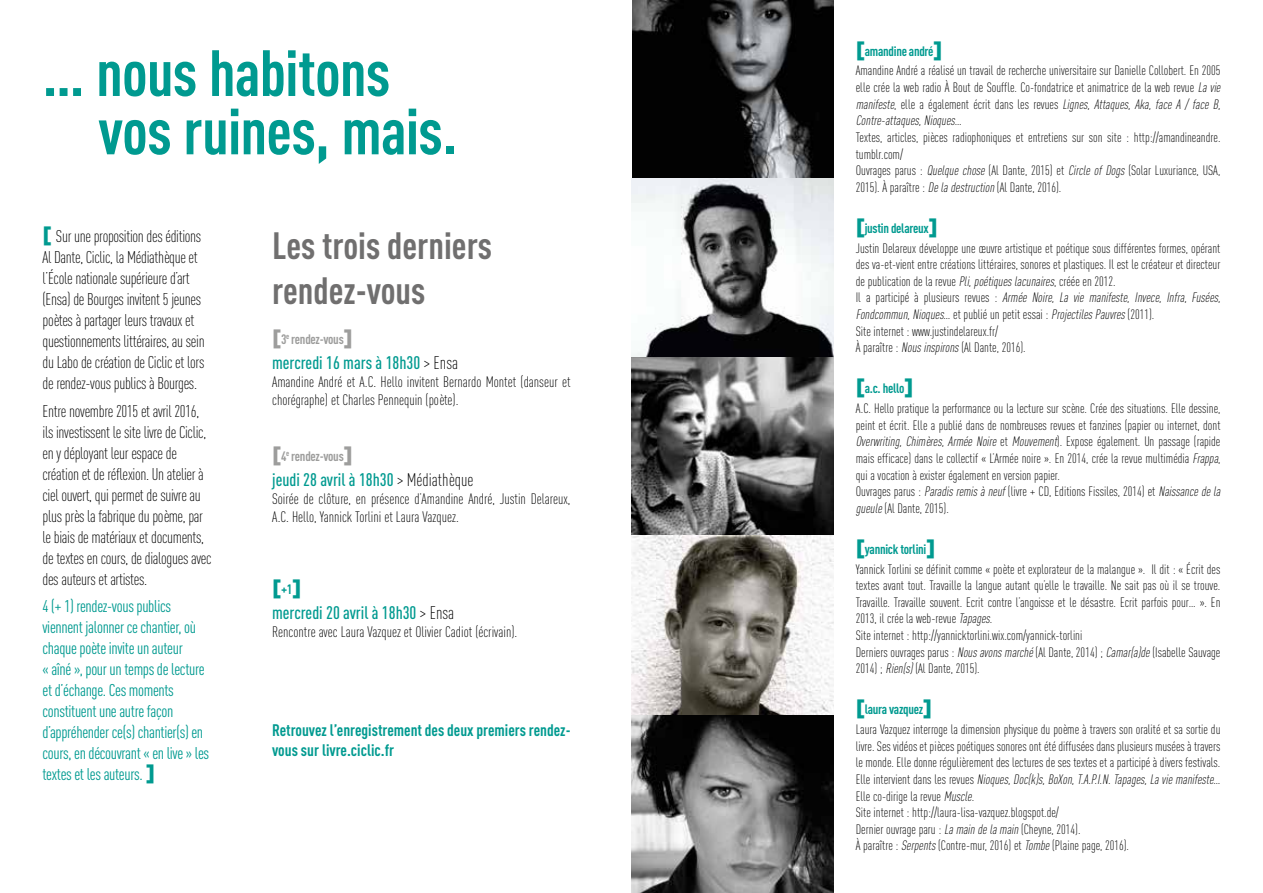
<style>
.page{position:relative;width:1263px;height:893px;background:#fff}
.page>*{position:absolute;margin:0;border:0;box-sizing:border-box;transform-origin:0 0}
.t1{font:700 64.2px/58.3px "DIN Cond";letter-spacing:-.01em;color:#009a90}
.t2{font:700 37.5px/45px "DIN Cond";color:#706f6f}
.t3{font:900 22.5px "DIN";color:#009a90}
.t4{font:500 18px "DIN Cond";color:#009a90}
.t5{font:300 16.8px/21px "DIN Cond";letter-spacing:-.02em;color:#000}
.t6{font:16.8px/21px "DIN Cond";letter-spacing:-.02em;color:#009a90}
.t7{font:700 16.5px/19.8px "DIN Cond";color:#009a90}
.t8{font:300 15px/18px "DIN Cond";color:#000}
.t9{font:300 13.5px/16.6px "DIN Cond";color:#000}
.t10{font:700 13.5px "DIN Cond";letter-spacing:-.02em;color:#9d9d9c}
.s1{font-family:"DIN";font-weight:900;font-size:22.5px;color:#009a90}
.s2{font-family:"DIN";font-weight:900;font-size:22.5px}
.s3{font-weight:300;color:#000}
.s4{font-family:"DIN Cond";font-weight:700;font-size:13.5px}
.s5{font-weight:700;color:#009a90}
.s6{font-style:italic}
</style>
<div class="page">
<img style="left:631px;top:0;width:203px;height:893px">
<h1 class="t1" style="left:98px;top:42px;width:360px;text-indent:-56px">… nous habitons vos ruines, mais.</h1>
<p class="t5" style="left:43px;top:226px;width:164px"><span class="s1">[</span> Sur une proposition des éditions Al Dante, Ciclic, la Médiathèque et l’École nationale supérieure d’art (Ensa) de Bourges invitent 5 jeunes poètes à partager leurs travaux et questionnements littéraires, au sein du Labo de création de Ciclic et lors de rendez-vous publics à Bourges.</p>
<p class="t5" style="left:43px;top:400px;width:171px">Entre novembre 2015 et avril 2016, ils investissent le site livre de Ciclic, en y déployant leur espace de création et de réflexion. Un atelier à ciel ouvert, qui permet de suivre au plus près la fabrique du poème, par le biais de matériaux et documents, de textes en cours, de dialogues avec des auteurs et artistes.</p>
<p class="t6" style="left:43px;top:595px;width:168px">4 (+ 1) rendez-vous publics viennent jalonner ce chantier, où chaque poète invite un auteur<br>« aîné », pour un temps de lecture et d’échange. Ces moments constituent une autre façon d’appréhender ce(s) chantier(s) en cours, en découvrant « en live » les textes et les auteurs. <span class="s2">]</span></p>
<h2 class="t2" style="left:272px;top:222px;width:222px">Les trois derniers rendez-vous</h2>
<p class="t10" style="left:272px;top:331px;width:82px"><span class="s2">[</span>3<sup>e</sup> rendez-vous<span class="s2">]</span></p>
<h3 class="t4" style="left:272px;top:351px;width:188px">mercredi 16 mars à 18h30 <span class="s3">&gt; Ensa</span></h3>
<p class="t8" style="left:272px;top:372px;width:300px">Amandine André et A.C. Hello invitent Bernardo Montet (danseur et chorégraphe) et Charles Pennequin (poète).</p>
<p class="t10" style="left:272px;top:448px;width:82px"><span class="s2">[</span>4<sup>e</sup> rendez-vous<span class="s2">]</span></p>
<h3 class="t4" style="left:272px;top:468px;width:203px">jeudi 28 avril à 18h30 <span class="s3">&gt; Médiathèque</span></h3>
<p class="t8" style="left:272px;top:489px;width:300px">Soirée de clôture, en présence d’Amandine André, Justin Delareux,<br>A.C. Hello, Yannick Torlini et Laura Vazquez.</p>
<h3 class="t3" style="left:272px;top:574px;width:31px">[<span class="s4">+1</span>]</h3>
<h3 class="t4" style="left:272px;top:602px;width:184px">mercredi 20 avril à 18h30 <span class="s3">&gt; Ensa</span></h3>
<p class="t8" style="left:272px;top:622px;width:247px">Rencontre avec Laura Vazquez et Olivier Cadiot (écrivain).</p>
<p class="t7" style="left:272px;top:719px;width:300px">Retrouvez l’enregistrement des deux premiers rendez&shy;vous sur livre.ciclic.fr</p>
<p class="t9" style="left:856px;top:41px;width:366px;line-height:19.6px"><span class="s1">[</span><span class="s5">amandine andré</span><span class="s1">]<br></span>Amandine André a réalisé un travail de recherche universitaire sur Danielle Collobert. En 2005</p>
<p class="t9" style="left:856px;top:79px;width:369px">elle crée la web radio À Bout de Souffle. Co-fondatrice et animatrice de la web revue <span class="s6">Lavie manifeste</span>, e l l e a é g a l e m e n t é c r i t d a n s l e s r e v u e s <span class="s6">Lignes, Attaques, Aka, face A / face B, Contre-attaques,Nioques</span>…<br>Textes, articles, pièces radiophoniques et entretiens sur son site : http://amandineandre. tumblr.com/<br>Ouvrages parus : <span class="s6">Quelque chose</span> (Al Dante, 2015) et <span class="s6">Circle of Dogs</span> (Solar Luxuriance, USA, 2015). À paraître : <span class="s6">Deladestruction</span>(Al Dante, 2016).</p>
<p class="t9" style="left:856px;top:218px;width:366px;line-height:19.6px"><span class="s1">[</span><span class="s5">justin delareux</span><span class="s1">]<br></span>Justin Delareux développe une œuvre artistique et poétique sous différentes formes, opérant</p>
<p class="t9" style="left:856px;top:256px;width:369px">des va-et-vient entre créations littéraires, sonores et plastiques. Il est le créateur et directeur de publication de la revue <span class="s6">Pli,poétiqueslacunaires</span>, créée en 2012.<br>I l a p a rt i c i p é à p l u s i e u r s r e v u e s : <span class="s6">Armée Noire, La vie manifeste, Invece, Infra, Fusées, Fondcommun,Nioques</span>… e t p u b l i é u n p e t i t e s s a i : <span class="s6">ProjectilesPauvres</span>( 2 0 1 1 ) .<br>Site internet : www.justindelareux.fr/<br>À paraître : <span class="s6">Nousinspirons</span>(Al Dante, 2016).</p>
<p class="t9" style="left:856px;top:379px;width:366px;line-height:19.6px"><span class="s1">[</span><span class="s5">a.c. hello</span><span class="s1">]<br></span>A.C. Hello pratique la performance ou la lecture sur scène. Crée des situations. Elle dessine,</p>
<p class="t9" style="left:856px;top:417px;width:369px">peint et écrit. Elle a publié dans de nombreuses revues et fanzines (papier ou internet, dont <span class="s6">Overwriting, Chimères, Armée Noire</span> e t <span class="s6">Mouvement</span>) . E x p o s e é g a l e m e n t . U n p a s s a g e ( r a p i d e mais efficace) dans le collectif « L’Armée noire ». En 2014, crée la revue multimédia <span class="s6">Frappa</span>, qui a vocation à exister également en version papier.<br>Ouvrages parus : <span class="s6">Paradisremisàneuf</span>(livre + CD, Editions Fissiles, 2014) et <span class="s6">Naissancedela gueule</span>(Al Dante, 2015).</p>
<p class="t9" style="left:856px;top:539px;width:366px;line-height:19.6px"><span class="s1">[</span><span class="s5">yannick torlini</span><span class="s1">]<br></span>Yannick Torlini se définit comme « poète et explorateur de la malangue ». Il dit : « Écrit des</p>
<p class="t9" style="left:856px;top:577px;width:366px">textes avant tout. Travaille la langue autant qu’elle le travaille. Ne sait pas où il se trouve.<br>Travaille. Travaille souvent. Ecrit contre l’angoisse et le désastre. Ecrit parfois pour… ». En 2013, il crée la web-revue <span class="s6">Tapages</span>.<br>Site internet : http://yannicktorlini.wix.com/yannick-torlini<br>Derniers ouvrages parus : <span class="s6">Nousavonsmarché</span>(Al Dante, 2014) ; <span class="s6">Camar(a)de</span>(Isabelle Sauvage 2014) ; <span class="s6">Rien(s)</span>(Al Dante, 2015).</p>
<p class="t9" style="left:856px;top:700px;width:366px;line-height:19.6px"><span class="s1">[</span><span class="s5">laura vazquez</span><span class="s1">]<br></span>Laura Vazquez interroge la dimension physique du poème à travers son oralité et sa sortie du</p>
<p class="t9" style="left:856px;top:738px;width:366px">livre. Ses vidéos et pièces poétiques sonores ont été diffusées dans plusieurs musées à travers le monde. Elle donne régulièrement des lectures de ses textes et a participé à divers festivals.<br>E l l e i n t e r v i e n t d a n s l e s r e v u e s <span class="s6">Nioques,Doc(k)s,BoXon,T.A.P.I.N.Tapages,Laviemanifeste</span>… Elle co-dirige la revue <span class="s6">Muscle</span>.<br>Site internet : http://laura-lisa-vazquez.blogspot.de/<br>Dernier ouvrage paru : <span class="s6">Lamaindelamain</span>(Cheyne, 2014).<br>À paraître : <span class="s6">Serpents</span>(Contre-mur, 2016) et <span class="s6">Tombe</span>(Plaine page, 2016).</p>
</div>
